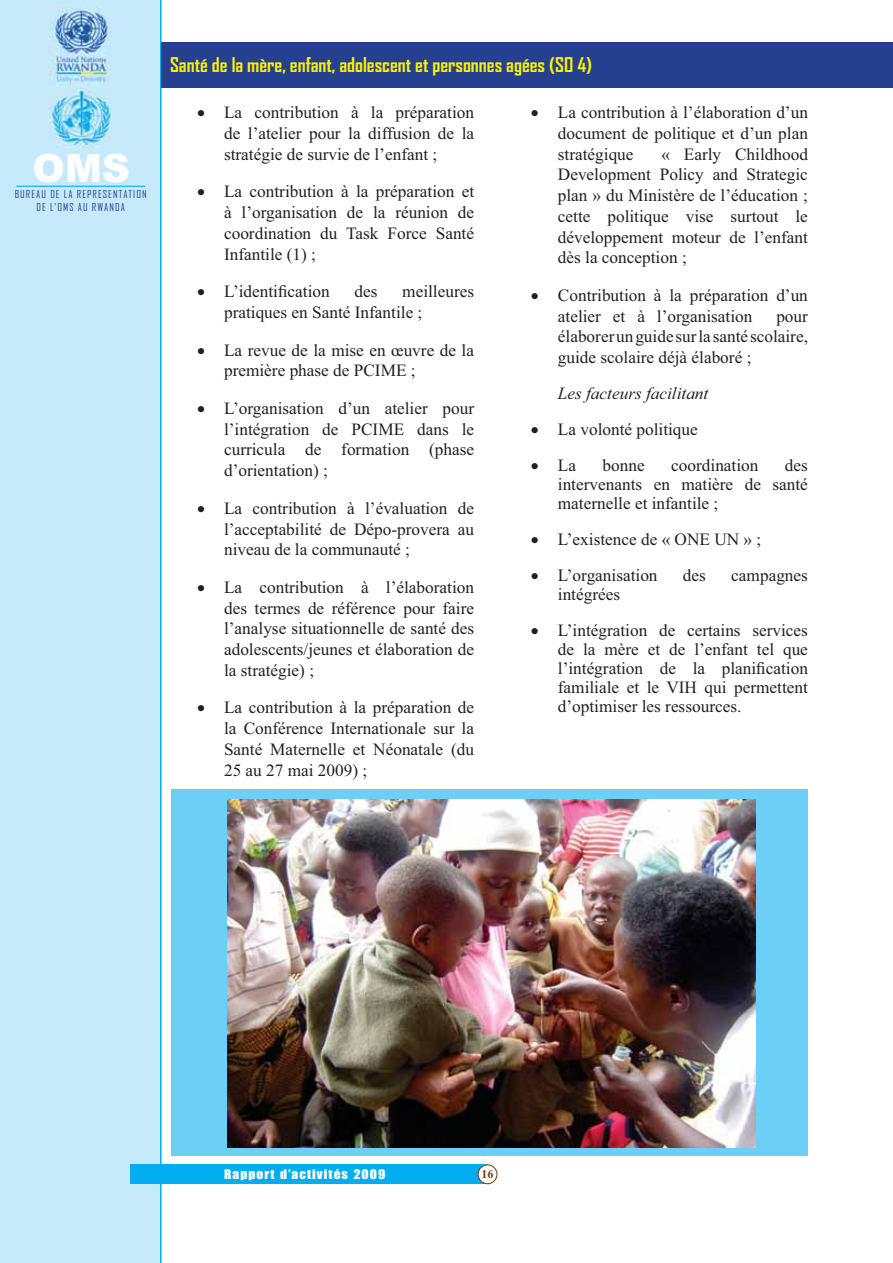
<style>
.page{position:relative;width:893px;height:1263px;background:#fff}
.page>*{position:absolute;margin:0;border:0;box-sizing:border-box;transform-origin:0 0}
.t1{font:900 39px "Arial";color:#fff}
.t2{font:700 19.5px "Agency FB";color:#fff200}
.t3{font:17.25px/20.7px "Times New Roman";color:#231f20;text-align:justify}
.t4{font:italic 17.25px "Times New Roman";color:#231f20}
.t5{font:12.15px "Impact";letter-spacing:.075em;color:#fff;scale:1.11 1}
.t6{font:700 12px "Times New Roman";color:#763b0b}
.t7{font:10.5px/12.6px "Agency FB";letter-spacing:.1em;color:#25408e;text-align:center}
</style>
<div class="page">
<div style="left:0;top:0;width:162px;height:1263px;background:#c7eafb"></div>
<img style="left:48px;top:89px;width:64px;height:59px">
<img style="left:50px;top:8px;width:62px;height:76px">
<hr style="left:16px;top:186px;width:129px;height:1px;background:#00aeef">
<div style="left:130px;top:1165px;width:357px;height:19px;background:#00aeef"></div>
<div style="left:478px;top:1165px;width:19px;height:19px;background:#fff;border-radius:50%"></div>
<div style="left:478px;top:1165px;width:19px;height:19px;border:1px solid #763b0b;border-radius:50%"></div>
<div style="left:171px;top:790px;width:636px;height:366px;background:#6dcff6"></div>
<div style="left:161px;top:42px;width:732px;height:46px;background:#25408e"></div>
<img style="left:227px;top:799px;width:528px;height:349px">
<h1 class="t1" style="left:33px;top:154px;width:99px">OMS</h1>
<p class="t7" style="left:15px;top:188px;width:133px">BUREAU DE LA REPRESENTATION<br>DE L’OMS AU RWANDA</p>
<p class="t2" style="left:170px;top:58px;width:424px">Santé de la mère, enfant, adolescent et personnes agées (SO 4)</p>
<p class="t3" style="left:224px;top:104px;width:252px;text-indent:-27px">• La contribution à la préparation de l’atelier pour la diffusion de la stratégie de survie de l’enfant ;</p>
<p class="t3" style="left:224px;top:183px;width:252px;text-indent:-27px">• La contribution à la préparation et à l’organisation de la réunion de coordination du Task Force Santé Infantile (1) ;</p>
<p class="t3" style="left:197px;top:283px;width:134px">• L’identification</p>
<p class="t3" style="left:354px;top:283px;width:24px">des</p>
<p class="t3" style="left:224px;top:283px;width:252px;text-indent:178px">meilleures pratiques en Santé Infantile ;</p>
<p class="t3" style="left:224px;top:341px;width:251px;text-indent:-27px">• La revue de la mise en œuvre de la première phase de PCIME ;</p>
<p class="t3" style="left:224px;top:400px;width:252px;text-indent:-27px">• L’organisation d’un atelier pour l’intégration de PCIME dans le curricula de formation (phase d’orientation) ;</p>
<p class="t3" style="left:224px;top:499px;width:252px;text-indent:-27px">• La contribution à l’évaluation de l’acceptabilité de Dépo-provera au niveau de la communauté ;</p>
<p class="t3" style="left:224px;top:578px;width:252px;text-indent:-27px">• La contribution à l’élaboration des termes de référence pour faire l’analyse situationnelle de santé des adolescents/jeunes et élaboration de la stratégie) ;</p>
<p class="t3" style="left:224px;top:699px;width:252px;text-indent:-27px">• La contribution à la préparation de la Conférence Internationale sur la Santé Maternelle et Néonatale (du 25 au 27 mai 2009) ;</p>
<p class="t3" style="left:558px;top:104px;width:252px;text-indent:-27px">• La contribution à l’élaboration d’un document de politique et d’un plan stratégique</p>
<p class="t3" style="left:558px;top:145px;width:252px;text-indent:103px">« Early Childhood Development Policy and Strategic plan » du Ministère de l’éducation ; cette politique vise surtout le développement moteur de l’enfant dès la conception ;</p>
<p class="t3" style="left:558px;top:286px;width:252px;text-indent:-27px">• Contribution à la préparation d’un atelier et à l’organisation</p>
<p class="t3" style="left:558px;top:307px;width:252px;text-indent:218px">pour élaborer un guide sur la santé scolaire, guide scolaire déjà élaboré ;</p>
<p class="t4" style="left:558px;top:383px;width:152px">Les facteurs facilitant</p>
<p class="t3" style="left:531px;top:421px;width:168px">• La volonté politique</p>
<p class="t3" style="left:531px;top:457px;width:47px">• La</p>
<p class="t3" style="left:602px;top:457px;width:44px">bonne</p>
<p class="t3" style="left:671px;top:457px;width:89px">coordination</p>
<p class="t3" style="left:558px;top:457px;width:252px;line-height:19px;text-indent:227px">des intervenants en matière de santé maternelle et infantile ;</p>
<p class="t3" style="left:531px;top:530px;width:232px">• L’existence de « ONE UN » ;</p>
<p class="t3" style="left:531px;top:566px;width:128px">• L’organisation</p>
<p class="t3" style="left:683px;top:566px;width:24px">des</p>
<p class="t3" style="left:731px;top:566px;width:78px">campagnes</p>
<p class="t3" style="left:558px;top:585px;width:64px">intégrées</p>
<p class="t3" style="left:558px;top:622px;width:252px;line-height:18.9px;text-indent:-27px">• L’intégration de certains services de la mère et de l’enfant tel que l’intégration de la planification familiale et le VIH qui permettent d’optimiser les ressources.</p>
<p class="t5" style="left:224px;top:1170px;width:147px">Rapport d’activités 2009</p>
<p class="t6" style="left:481px;top:1167px;width:13px">16</p>
</div>
